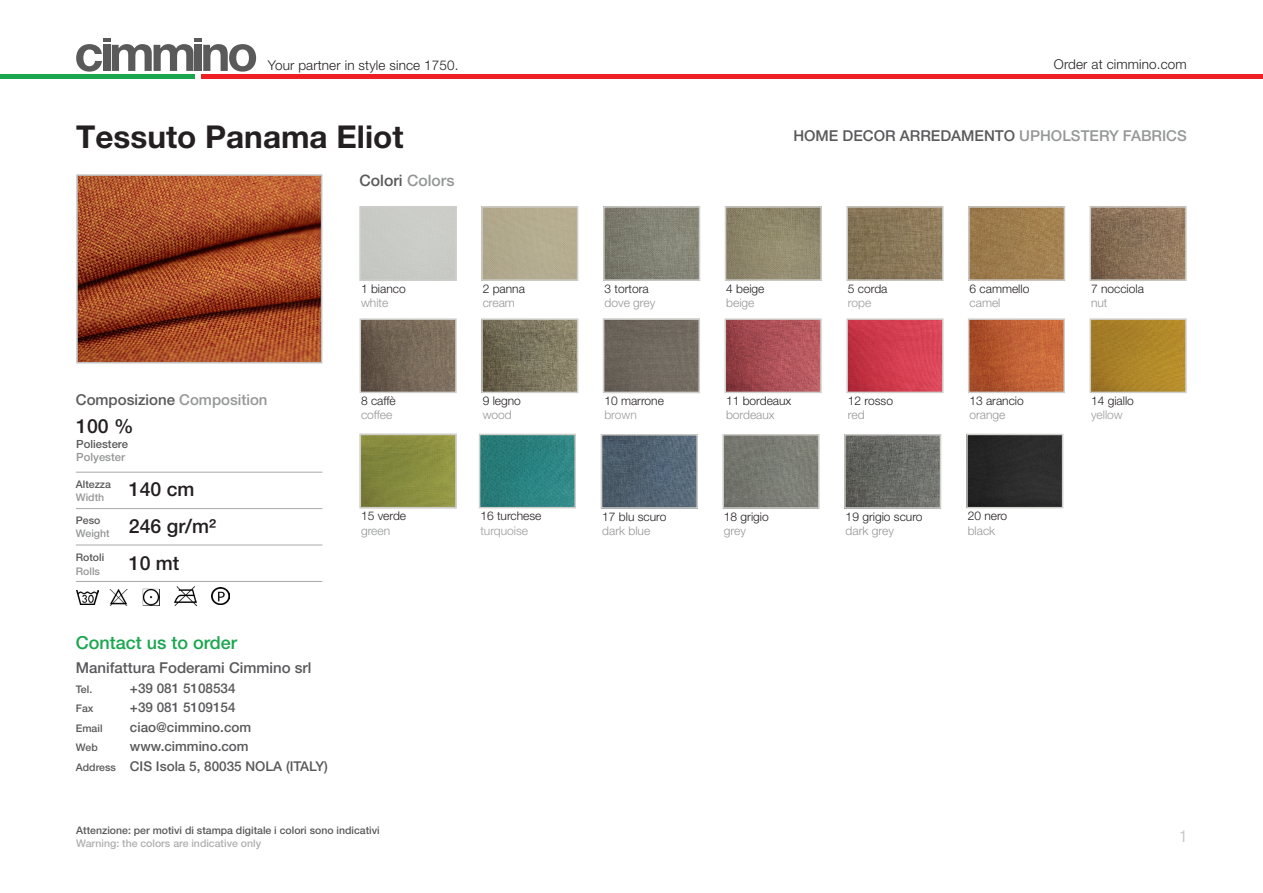
<style>
.page{position:relative;width:1263px;height:893px;background:#fff}
.page>*{position:absolute;margin:0;border:0;box-sizing:border-box;transform-origin:0 0}
.titolo_articolo{font:700 31.5px "Helvetica Neue LT Pro";color:#241f21}
.composizione_articol{font:500 19.5px "Helvetica Neue LT Pro";color:#231f20}
.composizione_articol-2{font:500 18px "Helvetica Neue LT Pro";color:#1aa64f}
.Numeri_pagine{font:condensed 16.5px "Helvetica Neue LT Pro";color:#cbc8c9}
.composizione_articol-3{font:500 15.75px "Helvetica Neue LT Pro";color:#59595b}
.composizione_articol-4{font:500 15px "Helvetica Neue LT Pro";color:#59595b}
.composizione_articol-5{font:500 13.5px "Helvetica Neue LT Pro";color:#59595b}
.t1{font:300 13.5px "Helvetica Neue LT Pro";letter-spacing:.01em;color:#231f20}
.t2{font:300 13.5px "Helvetica Neue LT Pro";letter-spacing:.01em;color:#241f21}
.didascalie{font:300 12px "Helvetica Neue LT Pro";color:#231f20}
.didascalie-2{font:300 12px "Helvetica Neue LT Pro";color:#959696}
.didascalie-3{font:300 12px "Helvetica Neue LT Pro";color:#241f21}
.didascalie-4{font:300 12px "Helvetica Neue LT Pro";color:#9f9d9e}
.composizione_articol-6{font:500 11.25px "Helvetica Neue LT Pro";color:#59595b}
.composizione_articol-7{font:500 11.25px "Helvetica Neue LT Pro";color:#959696}
.composizione_articol-8{font:500 10.5px "Helvetica Neue LT Pro";color:#59595b}
.composizione_articol-9{font:500 10.5px "Helvetica Neue LT Pro";color:#b0afaf}
.composizione_articol-10{font:500 10.5px "Helvetica Neue LT Pro";color:#959696}
.s1{color:#959696}
.s2{font-size:10.5px}
</style>
<div class="page">
<img style="left:76px;top:590px;width:22px;height:14px">
<img style="left:110px;top:590px;width:18px;height:15px">
<img style="left:143px;top:589px;width:17px;height:17px">
<img style="left:174px;top:586px;width:22px;height:19px">
<img style="left:212px;top:588px;width:18px;height:17px">
<svg style="left:76px;top:38px;width:180px;height:34px"></svg>
<div style="left:202px;top:74px;width:1061px;height:5px;background:#ee2026"></div>
<div style="left:0;top:74px;width:195px;height:5px;background:#1aa64f"></div>
<img style="left:849px;top:209px;width:91px;height:69px">
<div style="left:846px;top:206px;width:97px;height:75px;border:2px solid #cfceca"></div>
<div style="left:484px;top:209px;width:91px;height:69px;background:#b3ab8f"></div>
<div style="left:481px;top:206px;width:97px;height:75px;border:2px solid #cfceca"></div>
<img style="left:728px;top:209px;width:91px;height:69px">
<div style="left:725px;top:206px;width:97px;height:75px;border:2px solid #cfceca"></div>
<img style="left:606px;top:209px;width:91px;height:69px">
<div style="left:603px;top:206px;width:97px;height:75px;border:2px solid #cfceca"></div>
<div style="left:360px;top:206px;width:97px;height:75px;border:2px solid #cfceca"></div>
<img style="left:1092px;top:209px;width:92px;height:69px">
<div style="left:1089px;top:206px;width:98px;height:75px;border:2px solid #cfceca"></div>
<img style="left:971px;top:209px;width:91px;height:69px">
<div style="left:968px;top:206px;width:97px;height:75px;border:2px solid #cfceca"></div>
<img style="left:847px;top:437px;width:91px;height:69px">
<div style="left:844px;top:434px;width:97px;height:75px;border:2px solid #cfceca"></div>
<img style="left:969px;top:437px;width:91px;height:68px">
<div style="left:966px;top:434px;width:97px;height:74px;border:2px solid #cfceca"></div>
<img style="left:484px;top:321px;width:91px;height:69px">
<div style="left:481px;top:318px;width:97px;height:75px;border:2px solid #cfceca"></div>
<img style="left:482px;top:437px;width:91px;height:68px">
<div style="left:479px;top:434px;width:97px;height:74px;border:2px solid #cfceca"></div>
<img style="left:849px;top:321px;width:91px;height:69px">
<div style="left:846px;top:318px;width:97px;height:75px;border:2px solid #cfceca"></div>
<img style="left:363px;top:321px;width:91px;height:69px">
<div style="left:360px;top:318px;width:97px;height:75px;border:2px solid #cfceca"></div>
<img style="left:727px;top:321px;width:92px;height:69px">
<div style="left:724px;top:318px;width:98px;height:75px;border:2px solid #cfceca"></div>
<img style="left:606px;top:321px;width:91px;height:69px">
<div style="left:603px;top:318px;width:97px;height:75px;border:2px solid #cfceca"></div>
<img style="left:1092px;top:321px;width:92px;height:69px">
<div style="left:1089px;top:318px;width:98px;height:75px;border:2px solid #cfceca"></div>
<img style="left:971px;top:321px;width:91px;height:69px">
<div style="left:968px;top:318px;width:97px;height:75px;border:2px solid #cfceca"></div>
<img style="left:725px;top:437px;width:92px;height:69px">
<div style="left:722px;top:434px;width:98px;height:75px;border:2px solid #cfceca"></div>
<img style="left:604px;top:437px;width:91px;height:69px">
<div style="left:601px;top:434px;width:97px;height:75px;border:2px solid #cfceca"></div>
<img style="left:363px;top:437px;width:91px;height:68px">
<div style="left:360px;top:434px;width:97px;height:74px;border:2px solid #cfceca"></div>
<img style="left:79px;top:177px;width:240px;height:183px">
<div style="left:76px;top:174px;width:246px;height:189px;border:2px solid #c0c0c0"></div>
<hr style="left:76px;top:581px;width:246px;height:1px;background:#a8a9ad">
<hr style="left:76px;top:472px;width:246px;height:1px;background:#a8a9ad">
<hr style="left:76px;top:545px;width:246px;height:1px;background:#a8a9ad">
<hr style="left:76px;top:508px;width:246px;height:1px;background:#a8a9ad">
<p class="t1" style="left:268px;top:57px;width:192px">Your partner in style since 1750.</p>
<p class="t2" style="left:1054px;top:56px;width:134px">Order at cimmino.com</p>
<p class="titolo_articolo" style="left:76px;top:117px;width:329px">Tessuto Panama Eliot</p>
<p class="composizione_articol-4" style="left:793px;top:126px;width:395px">HOME DECOR ARREDAMENTO <span class="s1">UPHOLSTERY FABRICS</span></p>
<p class="composizione_articol-3" style="left:360px;top:171px;width:97px">Colori <span class="s1">Colors</span></p>
<p class="didascalie" style="left:361px;top:281px;width:46px">1 bianco</p>
<p class="didascalie-2" style="left:361px;top:295px;width:29px">white</p>
<p class="composizione_articol-4" style="left:76px;top:391px;width:193px">Composizione <span class="s1">Composition</span></p>
<p class="composizione_articol" style="left:76px;top:414px;width:59px">100 %</p>
<p class="composizione_articol-6" style="left:76px;top:437px;width:53px">Poliestere</p>
<p class="composizione_articol-7" style="left:76px;top:450px;width:50px">Polyester</p>
<p class="composizione_articol-8" style="left:76px;top:478px;width:37px">Altezza</p>
<p class="composizione_articol-10" style="left:76px;top:491px;width:30px">Width</p>
<p class="composizione_articol-8" style="left:76px;top:514px;width:26px">Peso</p>
<p class="composizione_articol-10" style="left:76px;top:527px;width:35px">Weight</p>
<p class="composizione_articol-8" style="left:76px;top:551px;width:30px">Rotoli</p>
<p class="composizione_articol-10" style="left:76px;top:565px;width:26px">Rolls</p>
<p class="composizione_articol" style="left:129px;top:478px;width:67px">140 cm</p>
<p class="composizione_articol" style="left:129px;top:514px;width:89px">246 gr/m²</p>
<p class="composizione_articol" style="left:129px;top:551px;width:52px">10 mt</p>
<p class="composizione_articol-2" style="left:76px;top:631px;width:163px">Contact us to order</p>
<p class="composizione_articol-4" style="left:76px;top:659px;width:237px">Manifattura Foderami Cimmino srl</p>
<p class="composizione_articol-8" style="left:76px;top:683px;width:18px">Tel.</p>
<p class="composizione_articol-5" style="left:130px;top:680px;width:107px">+39 081 5108534</p>
<p class="composizione_articol-8" style="left:76px;top:702px;width:19px">Fax</p>
<p class="composizione_articol-5" style="left:130px;top:700px;width:107px">+39 081 5109154</p>
<p class="composizione_articol-8" style="left:76px;top:722px;width:28px">Email</p>
<p class="composizione_articol-5" style="left:130px;top:719px;width:123px">ciao@cimmino.com</p>
<p class="composizione_articol-8" style="left:76px;top:741px;width:23px">Web</p>
<p class="composizione_articol-5" style="left:130px;top:739px;width:120px">www.cimmino.com</p>
<p class="composizione_articol-5" style="left:76px;top:758px;width:254px"><span class="s2">Address</span> CIS Isola 5, 80035 NOLA (ITALY)</p>
<p class="didascalie" style="left:361px;top:393px;width:36px">8 caffè</p>
<p class="didascalie-2" style="left:361px;top:408px;width:33px">coffee</p>
<p class="didascalie" style="left:361px;top:509px;width:47px">15 verde</p>
<p class="didascalie-2" style="left:361px;top:523px;width:31px">green</p>
<p class="composizione_articol-8" style="left:76px;top:824px;width:305px">Attenzione: per motivi di stampa digitale i colori sono indicativi</p>
<p class="composizione_articol-9" style="left:76px;top:837px;width:186px">Warning: the colors are indicative only</p>
<p class="didascalie" style="left:483px;top:281px;width:44px">2 panna</p>
<p class="didascalie-2" style="left:483px;top:295px;width:34px">cream</p>
<p class="didascalie" style="left:483px;top:393px;width:40px">9 legno</p>
<p class="didascalie-2" style="left:483px;top:408px;width:31px">wood</p>
<p class="didascalie-3" style="left:480px;top:509px;width:63px">16 turchese</p>
<p class="didascalie-4" style="left:480px;top:523px;width:49px">turquoise</p>
<p class="didascalie" style="left:605px;top:281px;width:46px">3 tortora</p>
<p class="didascalie-2" style="left:605px;top:295px;width:52px">dove grey</p>
<p class="didascalie" style="left:726px;top:281px;width:40px">4 beige</p>
<p class="didascalie-2" style="left:726px;top:295px;width:30px">beige</p>
<p class="didascalie-3" style="left:848px;top:281px;width:41px">5 corda</p>
<p class="didascalie-4" style="left:848px;top:295px;width:25px">rope</p>
<p class="didascalie" style="left:969px;top:281px;width:61px">6 cammello</p>
<p class="didascalie-2" style="left:969px;top:295px;width:32px">camel</p>
<p class="didascalie-3" style="left:604px;top:393px;width:61px">10 marrone</p>
<p class="didascalie-4" style="left:604px;top:408px;width:34px">brown</p>
<p class="didascalie" style="left:726px;top:393px;width:67px">11 bordeaux</p>
<p class="didascalie-2" style="left:726px;top:408px;width:50px">bordeaux</p>
<p class="didascalie" style="left:848px;top:393px;width:47px">12 rosso</p>
<p class="didascalie-2" style="left:848px;top:408px;width:18px">red</p>
<p class="didascalie" style="left:969px;top:393px;width:56px">13 arancio</p>
<p class="didascalie-2" style="left:969px;top:408px;width:38px">orange</p>
<p class="didascalie" style="left:602px;top:509px;width:66px">17 blu scuro</p>
<p class="didascalie-2" style="left:602px;top:523px;width:50px">dark blue</p>
<p class="didascalie" style="left:724px;top:509px;width:46px">18 grigio</p>
<p class="didascalie-2" style="left:724px;top:523px;width:24px">grey</p>
<p class="didascalie" style="left:846px;top:509px;width:78px">19 grigio scuro</p>
<p class="didascalie-2" style="left:846px;top:523px;width:50px">dark grey</p>
<p class="didascalie" style="left:968px;top:509px;width:41px">20 nero</p>
<p class="didascalie-2" style="left:968px;top:523px;width:29px">black</p>
<p class="didascalie" style="left:1091px;top:281px;width:54px">7 nocciola</p>
<p class="didascalie-2" style="left:1091px;top:295px;width:18px">nut</p>
<p class="didascalie-3" style="left:1091px;top:393px;width:44px">14 giallo</p>
<p class="didascalie-4" style="left:1091px;top:408px;width:33px">yellow</p>
<p class="Numeri_pagine" style="left:1179px;top:827px;width:9px">1</p>
</div>
